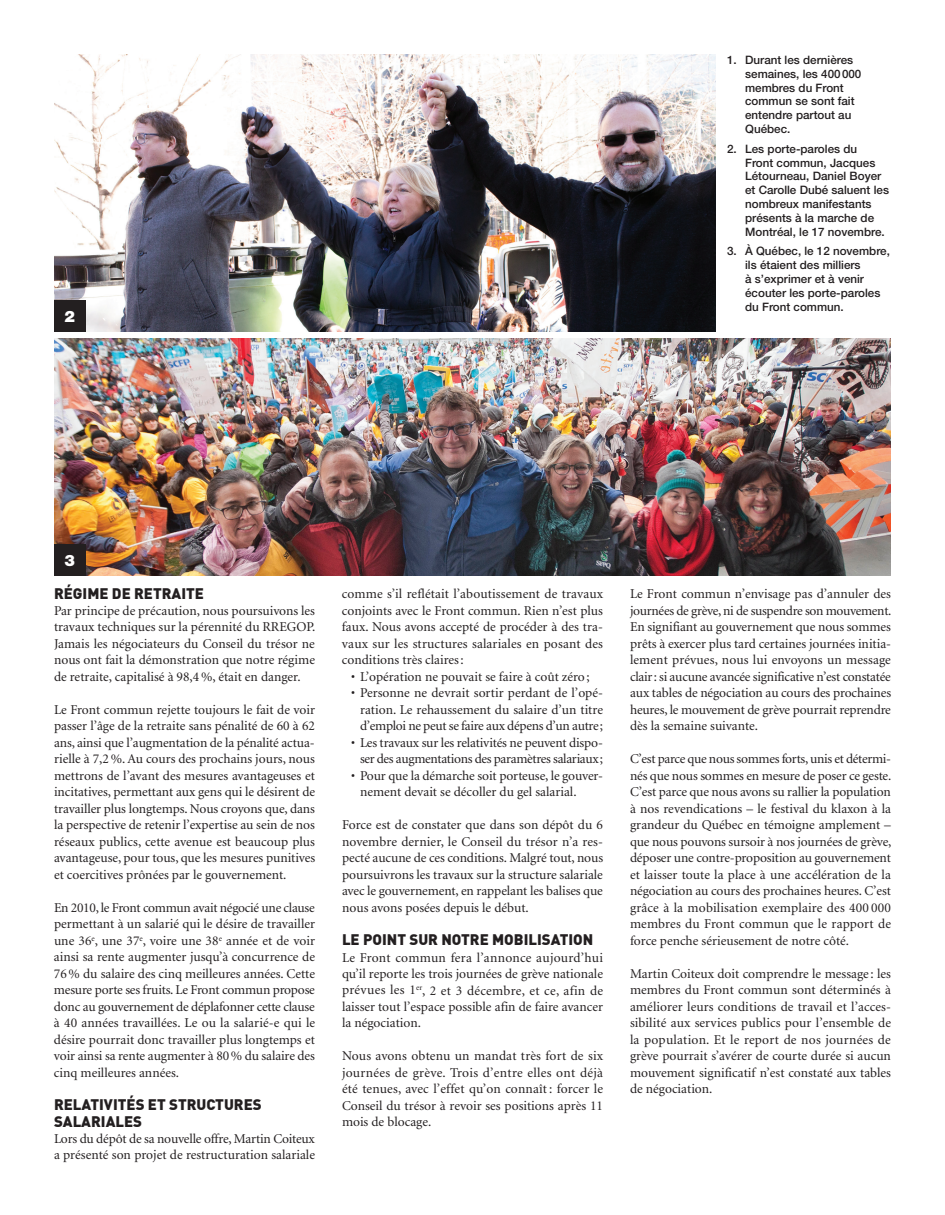
<style>
.page{position:relative;width:945px;height:1215px;background:#fff}
.page>*{position:absolute;margin:0;border:0;box-sizing:border-box;transform-origin:0 0}
.t1{font:900 15.75px "Helvetica Neue";color:#fff}
.t2{font:900 15px/16.5px "DIN";color:#231f20}
.t3{font:13.5px/16.5px "Minion";color:#231f20;text-align:justify}
.t4{font:13.5px/16.5px "Minion";letter-spacing:-.025em;color:#231f20;text-align:right}
.t5{font:500 11.7px/14px "Helvetica Neue";color:#231f20}
</style>
<div class="page">
<img style="left:54px;top:55px;width:662px;height:277px">
<img style="left:54px;top:339px;width:837px;height:237px">
<div style="left:54px;top:300px;width:32px;height:32px;background:#231f20"></div>
<div style="left:54px;top:544px;width:32px;height:32px;background:#231f20"></div>
<p class="t1" style="left:64px;top:307px;width:12px">2</p>
<p class="t5" style="left:745px;top:53px;width:118px;text-indent:-18px">1. Durant les dernières semaines, les 400000 membres du Front commun se sont fait entendre partout au<br>Québec.</p>
<p class="t5" style="left:745px;top:141px;width:145px;text-indent:-18px">2. Les porte-paroles du<br>Front commun, Jacques<br>Létourneau, Daniel Boyer et Carolle Dubé saluent les nombreux manifestants présents à la marche de<br>Montréal, le 17 novembre.</p>
<p class="t5" style="left:745px;top:244px;width:146px;text-indent:-18px">3. À Québec, le 12 novembre, ils étaient des milliers<br>à s’exprimer et à venir écouter les porte-paroles du Front commun.</p>
<p class="t1" style="left:64px;top:551px;width:12px">3</p>
<p class="t2" style="left:54px;top:584px;width:152px">RÉGIME DE RETRAITE</p>
<p class="t3" style="left:54px;top:603px;width:263px">Par principe de précaution, nous poursuivons les travaux techniques sur la pérennité du RREGOP.<br>Jamais les négociateurs du Conseil du trésor ne nous ont fait la démonstration que notre régime de retraite, capitalisé à 98,4%, était en danger.</p>
<p class="t3" style="left:54px;top:702px;width:263px">Le Front commun rejette toujours le fait de voir passer l’âge de la retraite sans pénalité de 60 à 62 ans, ainsi que l’augmentation de la pénalité actua&shy;rielle à 7,2%. Au cours des prochains jours, nous mettrons de l’avant des mesures avantageuses et incitatives, permettant aux gens qui le désirent de travailler plus longtemps. Nous croyons que, dans la perspective de retenir l’expertise au sein de nos réseaux publics, cette avenue est beaucoup plus avantageuse, pour tous, que les mesures punitives et coercitives prônées par le gouvernement.</p>
<p class="t3" style="left:54px;top:900px;width:263px">En 2010, le Front commun avait négocié une clause permettant à un salarié qui le désire de travailler une 36<sup>e</sup>, une 37<sup>e</sup>, voire une 38<sup>e</sup> année et de voir ainsi sa rente augmenter jusqu’à concurrence de 76% du salaire des cinq meilleures années. Cette mesure porte ses fruits. Le Front commun propose donc au gouvernement de déplafonner cette clause à 40 années travaillées. Le ou la salarié-e qui le désire pourrait donc travailler plus longtemps et voir ainsi sa rente augmenter à 80% du salaire des cinq meilleures années.</p>
<p class="t2" style="left:54px;top:1096px;width:209px">RELATIVITÉS ET STRUCTURES<br>SALARIALES</p>
<p class="t3" style="left:54px;top:1131px;width:263px">Lors du dépôt de sa nouvelle offre, Martin Coiteux a présenté son projet de restructuration salariale</p>
<p class="t3" style="left:342px;top:586px;width:263px">comme s’il reflétait l’aboutissement de travaux conjoints avec le Front commun. Rien n’est plus faux. Nous avons accepté de procéder à des tra&shy;vaux sur les structures salariales en posant des conditions très claires:</p>
<p class="t3" style="left:351px;top:669px;width:240px">• L’opération ne pouvait se faire à coût zéro;</p>
<p class="t3" style="left:360px;top:685px;width:245px;text-indent:-9px">• Personne ne devrait sortir perdant de l’opé&shy;ration. Le rehaussement du salaire d’un titre d’emploi ne peut se faire aux dépens d’un autre;</p>
<p class="t4" style="left:351px;top:735px;width:254px">• Les travaux sur les relativités ne peuvent dispo&shy;ser des augmentations des paramètres salariaux;</p>
<p class="t3" style="left:360px;top:768px;width:245px;text-indent:-9px">• Pour que la démarche soit porteuse, le gouver&shy;nement devait se décoller du gel salarial.</p>
<p class="t3" style="left:342px;top:817px;width:263px">Force est de constater que dans son dépôt du 6 novembre dernier, le Conseil du trésor n’a res&shy;pecté aucune de ces conditions. Malgré tout, nous poursuivrons les travaux sur la structure salariale avec le gouvernement, en rappelant les balises que nous avons posées depuis le début.</p>
<p class="t2" style="left:342px;top:931px;width:253px">LE POINT SUR NOTRE MOBILISATION</p>
<p class="t3" style="left:342px;top:949px;width:263px">Le Front commun fera l’annonce aujourd’hui qu’il reporte les trois journées de grève nationale prévues les 1<sup>er</sup>, 2 et 3 décembre, et ce, afin de laisser tout l’espace possible afin de faire avancer la négociation.</p>
<p class="t3" style="left:342px;top:1048px;width:263px">Nous avons obtenu un mandat très fort de six journées de grève. Trois d’entre elles ont déjà été tenues, avec l’effet qu’on connaît: forcer le Conseil du trésor à revoir ses positions après 11 mois de blocage.</p>
<p class="t3" style="left:630px;top:586px;width:263px">Le Front commun n’envisage pas d’annuler des journées de grève, ni de suspendre son mouvement.<br>En signifiant au gouvernement que nous sommes prêts à exercer plus tard certaines journées initia&shy;lement prévues, nous lui envoyons un message clair: si aucune avancée significative n’est constatée aux tables de négociation au cours des prochaines heures, le mouvement de grève pourrait reprendre dès la semaine suivante.</p>
<p class="t3" style="left:630px;top:751px;width:263px">C’est parce que nous sommes forts, unis et détermi&shy;nés que nous sommes en mesure de poser ce geste.<br>C’est parce que nous avons su rallier la population à nos revendications – le festival du klaxon à la grandeur du Québec en témoigne amplement – que nous pouvons sursoir à nos journées de grève, déposer une contre-proposition au gouvernement et laisser toute la place à une accélération de la négociation au cours des prochaines heures. C’est grâce à la mobilisation exemplaire des 400 000 membres du Front commun que le rapport de force penche sérieusement de notre côté.</p>
<p class="t3" style="left:630px;top:966px;width:263px">Martin Coiteux doit comprendre le message : les membres du Front commun sont déterminés à améliorer leurs conditions de travail et l’acces&shy;sibilité aux services publics pour l’ensemble de la population. Et le report de nos journées de grève pourrait s’avérer de courte durée si aucun mouvement significatif n’est constaté aux tables de négociation.</p>
</div>
